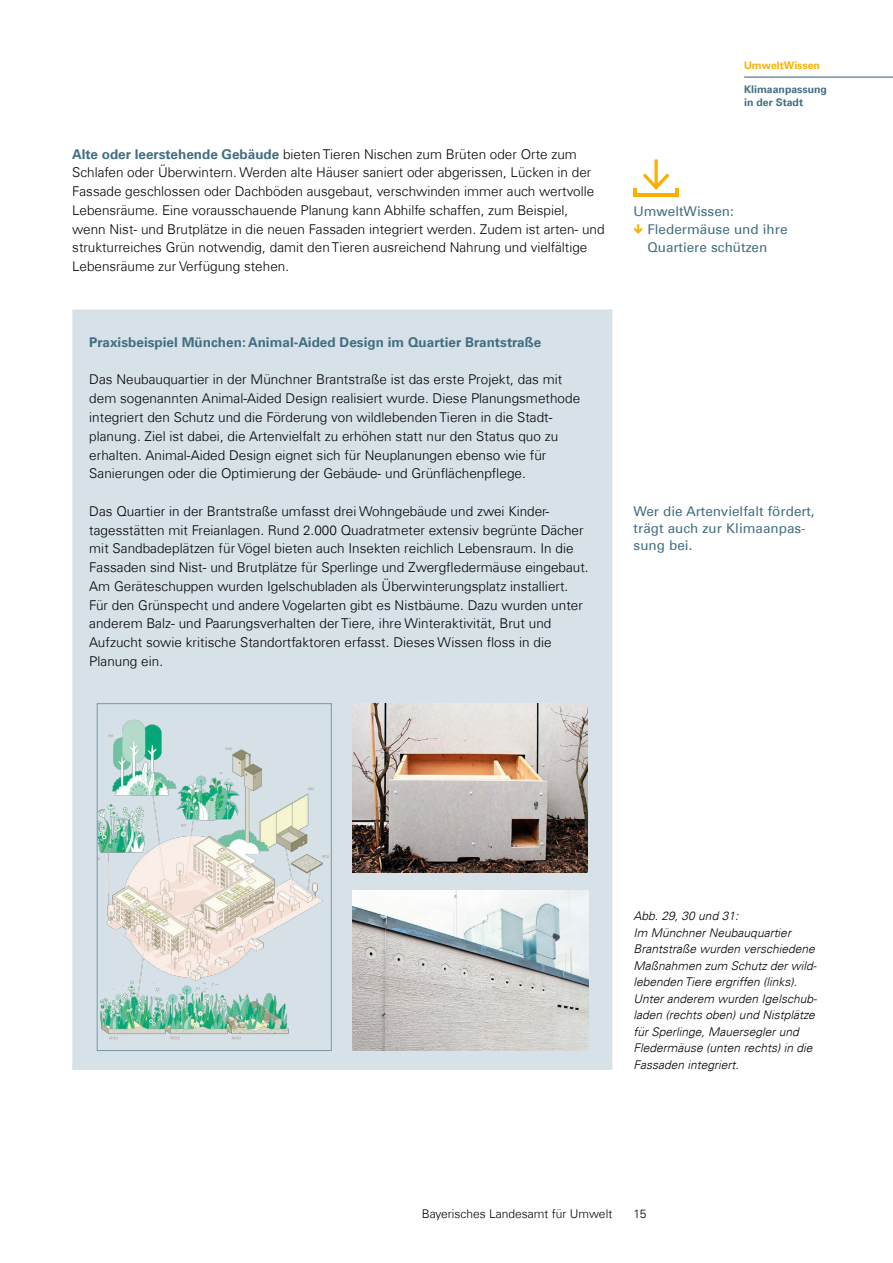
<style>
.page{position:relative;width:893px;height:1263px;background:#fff}
.page>*{position:absolute;margin:0;border:0;box-sizing:border-box;transform-origin:0 0}
.Box_Fließ_Thema{font:300 13.5px/18.8px "Univers Com 45";color:#000}
.Fließ_Thema{font:300 13.5px/18.8px "Univers Com 45";color:#000}
.Marginalien_Thema{font:13.5px/17.2px "Univers Com 55 Roman";color:#426e81}
.Box_Fließ_Thema-2{font:700 13.5px "Univers Com 65";color:#426e81}
.Bildunterschrift_Umw{font:italic 300 12px/16.5px "Univers Com 45";color:#000}
.t1{font:300 12px "Univers Com 45";color:#000}
.t2{font:700 10.5px/12.8px "Univers Com 65";color:#426e81}
.t3{font:700 10.5px "Univers Com 65";color:#f9b000}
.s1{font-family:"Univers Com 65";font-weight:700;color:#426e81}
</style>
<div class="page">
<div style="left:72px;top:309px;width:540px;height:761px;background:#d6e1e8"></div>
<hr style="left:744px;top:77px;width:149px;height:1px;background:#426e81">
<img style="left:99px;top:719px;width:230px;height:321px">
<div style="left:97px;top:703px;width:235px;height:348px;border:1px solid #7798a9"></div>
<img style="left:353px;top:704px;width:235px;height:168px">
<img style="left:353px;top:891px;width:235px;height:160px">
<hr style="left:634px;top:194px;width:45px;height:3px;background:#f9b000">
<svg style="left:634px;top:189px;width:3px;height:5px"></svg>
<svg style="left:675px;top:189px;width:4px;height:5px"></svg>
<svg style="left:654px;top:159px;width:4px;height:14px"></svg>
<svg style="left:643px;top:173px;width:26px;height:17px"></svg>
<p class="t3" style="left:744px;top:59px;width:77px">UmweltWissen</p>
<p class="Fließ_Thema" style="left:72px;top:144px;width:534px"><span class="s1">Alte oder leerstehende Gebäude</span> bieten Tieren Nischen zum Brüten oder Orte zum Schlafen oder Überwintern. Werden alte Häuser saniert oder abgerissen, Lücken in der Fassade geschlossen oder Dachböden ausgebaut, verschwinden immer auch wertvolle Lebensräume. Eine vorausschauende Planung kann Abhilfe schaffen, zum Beispiel, wenn Nist- und Brutplätze in die neuen Fassaden integriert werden. Zudem ist arten- und strukturreiches Grün notwendig, damit den Tieren ausreichend Nahrung und vielfältige Lebensräume zur Verfügung stehen.</p>
<p class="t2" style="left:744px;top:83px;width:84px">Klimaanpassung in der Stadt</p>
<p class="Marginalien_Thema" style="left:634px;top:202px;width:102px">UmweltWissen:</p>
<p class="Marginalien_Thema" style="left:647px;top:221px;width:142px">Fledermäuse und ihre<br>Quartiere schützen</p>
<p class="Box_Fließ_Thema-2" style="left:89px;top:334px;width:454px">Praxisbeispiel München: Animal-Aided Design im Quartier Brantstraße</p>
<p class="Box_Fließ_Thema" style="left:89px;top:370px;width:492px">Das Neubauquartier in der Münchner Brantstraße ist das erste Projekt, das mit dem sogenannten Animal-Aided Design realisiert wurde. Diese Planungsmethode integriert den Schutz und die Förderung von wildlebenden Tieren in die Stadt&shy;planung. Ziel ist dabei, die Artenvielfalt zu erhöhen statt nur den Status quo zu erhalten. Animal-Aided Design eignet sich für Neuplanungen ebenso wie für Sanierungen oder die Optimierung der Gebäude- und Grünflächenpflege.</p>
<p class="Box_Fließ_Thema" style="left:89px;top:502px;width:501px">Das Quartier in der Brantstraße umfasst drei Wohngebäude und zwei Kinder&shy;tagesstätten mit Freianlagen. Rund 2.000 Quadratmeter extensiv begrünte Dächer mit Sandbadeplätzen für Vögel bieten auch Insekten reichlich Lebensraum. In die Fassaden sind Nist- und Brutplätze für Sperlinge und Zwergfledermäuse eingebaut.<br>Am Geräteschuppen wurden Igelschubladen als Überwinterungsplatz installiert.<br>Für den Grünspecht und andere Vogelarten gibt es Nistbäume. Dazu wurden unter anderem Balz- und Paarungsverhalten der Tiere, ihre Winteraktivität, Brut und Aufzucht sowie kritische Standortfaktoren erfasst. Dieses Wissen floss in die Planung ein.</p>
<p class="Marginalien_Thema" style="left:634px;top:502px;width:183px">Wer die Artenvielfalt fördert, trägt auch zur Klimaanpas&shy;sung bei.</p>
<p class="Bildunterschrift_Umw" style="left:634px;top:908px;width:185px">Abb. 29, 30 und 31:<br>Im Münchner Neubauquartier<br>Brantstraße wurden verschiedene<br>Maßnahmen zum Schutz der wild&shy;lebenden Tiere ergriffen (links).<br>Unter anderem wurden Igelschub&shy;laden (rechts oben) und Nistplätze für Sperlinge, Mauersegler und<br>Fledermäuse (unten rechts) in die<br>Fassaden integriert.</p>
<p class="t1" style="left:422px;top:1207px;width:192px">Bayerisches Landesamt für Umwelt</p>
<p class="t1" style="left:634px;top:1207px;width:14px">15</p>
</div>
